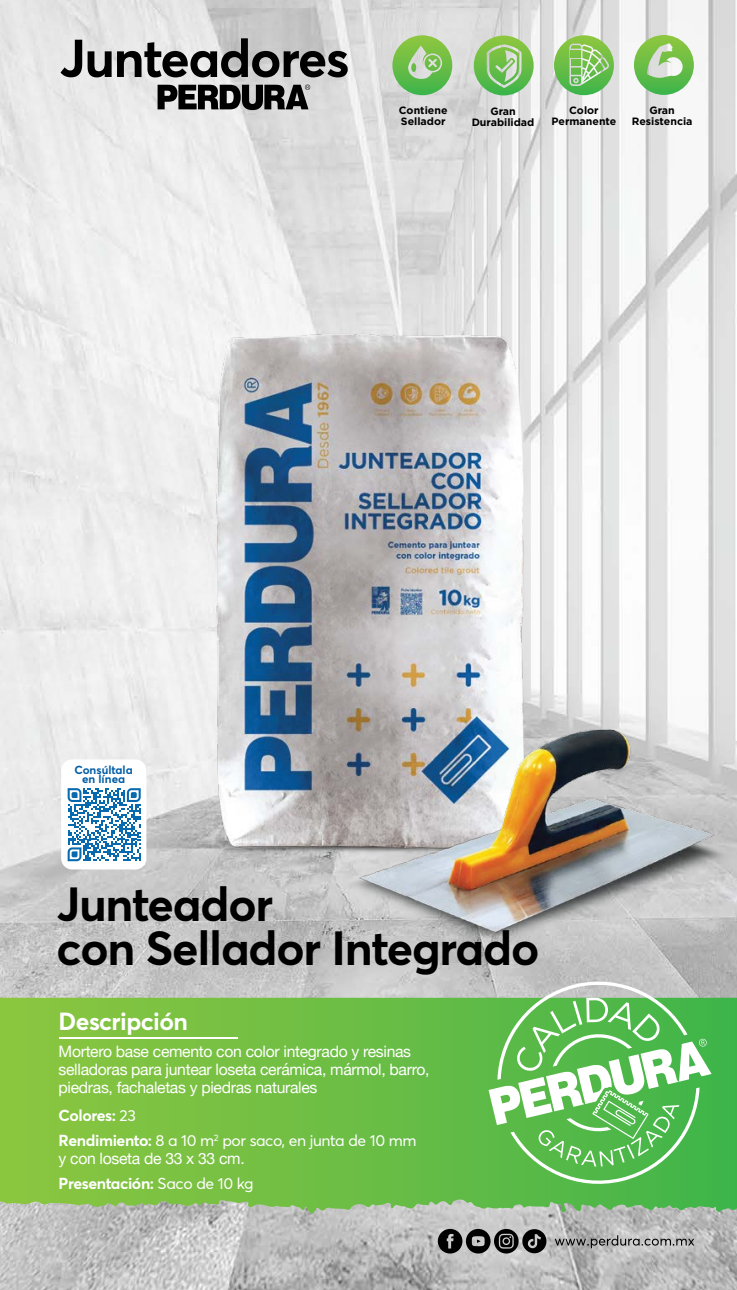
<style>
.page{position:relative;width:737px;height:1290px;background:#fff}
.page>*{position:absolute;margin:0;border:0;box-sizing:border-box;transform-origin:0 0}
.t1{font:700 52.5px "Averta";letter-spacing:-.025em;color:#000}
.t2{font:700 47.25px/43.8px "Averta";letter-spacing:-.025em;color:#000}
.t3{font:700 24.5px "Averta";letter-spacing:-.025em;color:#fff}
.t4{font:15.75px/18.2px "Helvetica Neue";letter-spacing:-.02em;color:#fff}
.t5{font:15.75px "Averta Demo";letter-spacing:-.025em;color:#fff}
.t6{font:700 15.75px "Averta";letter-spacing:-.025em;color:#fff}
.t7{font:700 11.55px/9.6px "Averta";color:#005da6;text-align:center}
.t8{font:700 10.67px/11px "Gotham";color:#000;text-align:center}
.s1{font-family:"Averta Demo";font-weight:400}
.s2{font-family:"Averta";font-weight:700}
</style>
<div class="page">
<img style="left:0;top:0;width:737px;height:1290px">
<img style="left:147px;top:279px;width:445px;height:619px">
<svg style="left:0;top:998px;width:484px;height:215px;background:#78c048"></svg>
<svg style="left:158px;top:85px;width:152px;height:25px;background:#4a4a4a"></svg>
<hr style="left:59px;top:1037px;width:178px;height:1px;background:#fff">
<svg style="left:488px;top:973px;width:223px;height:219px"></svg>
<img style="left:337px;top:697px;width:400px;height:265px">
<svg style="left:555px;top:1235px;width:139px;height:13px;background:#9b9b9b"></svg>
<svg style="left:438px;top:1229px;width:108px;height:24px;background:#525252"></svg>
<div style="left:61px;top:759px;width:85px;height:110px;background:#fff;border-radius:11px"></div>
<div style="left:64px;top:784px;width:81px;height:81px;background:#fff"></div>
<svg style="left:68px;top:788px;width:73px;height:73px"></svg>
<svg style="left:392px;top:35px;width:60px;height:60px;background:#92c87b"></svg>
<svg style="left:474px;top:36px;width:59px;height:59px;background:#91c87b"></svg>
<svg style="left:634px;top:35px;width:60px;height:60px"></svg>
<svg style="left:554px;top:35px;width:60px;height:60px;background:#94cb7d"></svg>
<h1 class="t1" style="left:59px;top:25px;width:292px">Junteadores</h1>
<p class="t8" style="left:399px;top:105px;width:50px;text-align:left">Contiene<br>Sellador</p>
<p class="t8" style="left:471px;top:105px;width:64px">Gran<br>Durabilidad</p>
<p class="t8" style="left:632px;top:105px;width:62px">Gran<br>Resistencia</p>
<p class="t8" style="left:551px;top:105px;width:66px">Color<br>Permanente</p>
<p class="t7" style="left:74px;top:765px;width:60px">Consúltala en línea</p>
<h2 class="t2" style="left:57px;top:882px;width:484px">Junteador<br>con Sellador Integrado</h2>
<h3 class="t3" style="left:59px;top:1006px;width:131px">Descripción</h3>
<p class="t4" style="left:59px;top:1043px;width:372px">Mortero base cemento con color integrado y resinas selladoras para juntear loseta cerámica, mármol, barro, piedras, fachaletas y piedras naturales</p>
<p class="t6" style="left:59px;top:1106px;width:79px">Colores: <span class="s1">23</span></p>
<p class="t5" style="left:59px;top:1130px;width:359px"><span class="s2">Rendimiento:</span> 8 a 10 m<sup>2</sup> por saco, en junta de 10 mm</p>
<p class="t4" style="left:59px;top:1150px;width:188px">y con loseta de 33 x 33 cm.</p>
<p class="t6" style="left:59px;top:1173px;width:196px">Presentación: <span class="s1">Saco de 10 kg</span></p>
</div>
